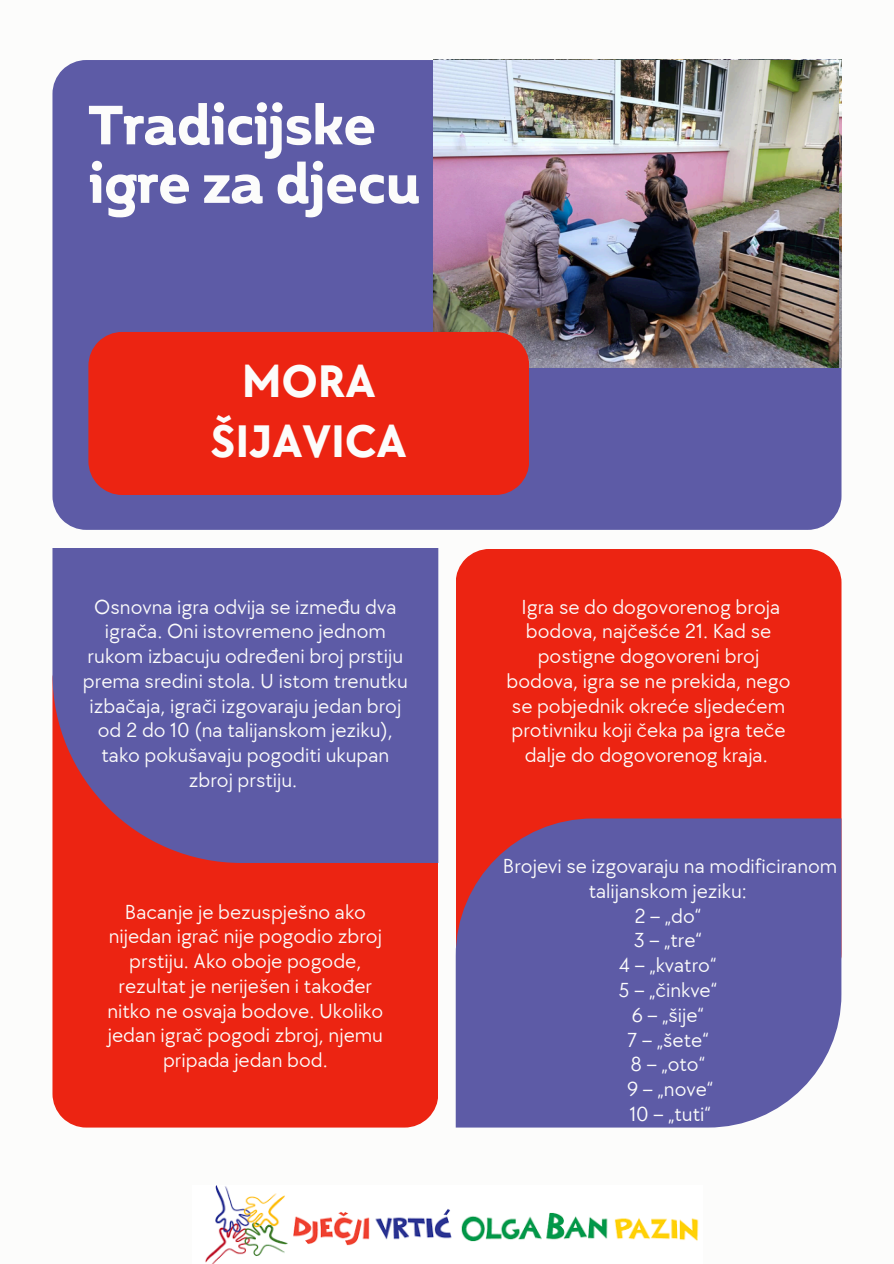
<style>
.page{position:relative;width:894px;height:1264px;background:#fff}
.page>*{position:absolute;margin:0;border:0;box-sizing:border-box;transform-origin:0 0}
.t1{font:700 66px/58.5px "Boriboon";letter-spacing:-.015em;color:#fcfcfb}
.t2{font:700 47.1px/60.8px "TT Chocolates";color:#fcfcfb;text-align:center}
.t3{font:21px/24.8px "TT Chocolates";color:#fcfcfb;text-align:center}
</style>
<div class="page">
<div style="left:0;top:0;width:893px;height:1263px;background:#fcfcfb"></div>
<div style="left:52px;top:60px;width:789px;height:470px;background:#5d5ba6"></div>
<img style="left:433px;top:61px;width:405px;height:306px">
<div style="left:88px;top:332px;width:441px;height:163px;background:#ec2412"></div>
<div style="left:456px;top:549px;width:385px;height:269px;background:#ec2412"></div>
<svg style="left:455px;top:818px;width:386px;height:309px;background:#675ea3"></svg>
<div style="left:52px;top:863px;width:386px;height:264px;background:#ec2412"></div>
<div style="left:52px;top:549px;width:386px;height:314px;background:#5d5ba6"></div>
<img style="left:205px;top:1185px;width:494px;height:78px">
<p class="t1" style="left:88px;top:92px;width:333px">Tradicijske igre za djecu</p>
<p class="t2" style="left:211px;top:352px;width:197px">MORA<br>ŠIJAVICA</p>
<p class="t3" style="left:83px;top:595px;width:326px">Osnovna igra odvija se između dva igrača. Oni istovremeno jednom rukom izbacuju određeni broj prstiju prema sredini stola. U istom trenutku izbačaja, igrači izgovaraju jedan broj od 2 do 10 (na talijanskom jeziku), tako pokušavaju pogoditi ukupan zbroj prstiju.</p>
<p class="t3" style="left:107px;top:899px;width:277px">Bacanje je bezuspješno ako nijedan igrač nije pogodio zbroj prstiju. Ako oboje pogode, rezultat je neriješen i također nitko ne osvaja bodove. Ukoliko jedan igrač pogodi zbroj, njemu pripada jedan bod.</p>
<p class="t3" style="left:506px;top:595px;width:285px">Igra se do dogovorenog broja bodova, najčešće 21. Kad se postigne dogovoreni broj bodova, igra se ne prekida, nego se pobjednik okreće sljedećem protivniku koji čeka pa igra teče dalje do dogovorenog kraja.</p>
<p class="t3" style="left:502px;top:854px;width:336px">Brojevi se izgovaraju na modificiranom talijanskom jeziku:</p>
<p class="t3" style="left:634px;top:904px;width:68px">2 – „do“</p>
<h2 class="t3" style="left:633px;top:928px;width:70px">3 – „tre“</h2>
<p class="t3" style="left:619px;top:953px;width:99px">4 – „kvatro“</p>
<p class="t3" style="left:618px;top:978px;width:100px">5 – „činkve“</p>
<p class="t3" style="left:631px;top:1003px;width:74px">6 – „šije“</p>
<p class="t3" style="left:626px;top:1027px;width:83px">7 – „šete“</p>
<p class="t3" style="left:630px;top:1052px;width:76px">8 – „oto“</p>
<p class="t3" style="left:627px;top:1077px;width:88px">9 – „nove“</p>
<p class="t3" style="left:629px;top:1102px;width:83px">10 – „tuti“</p>
</div>
